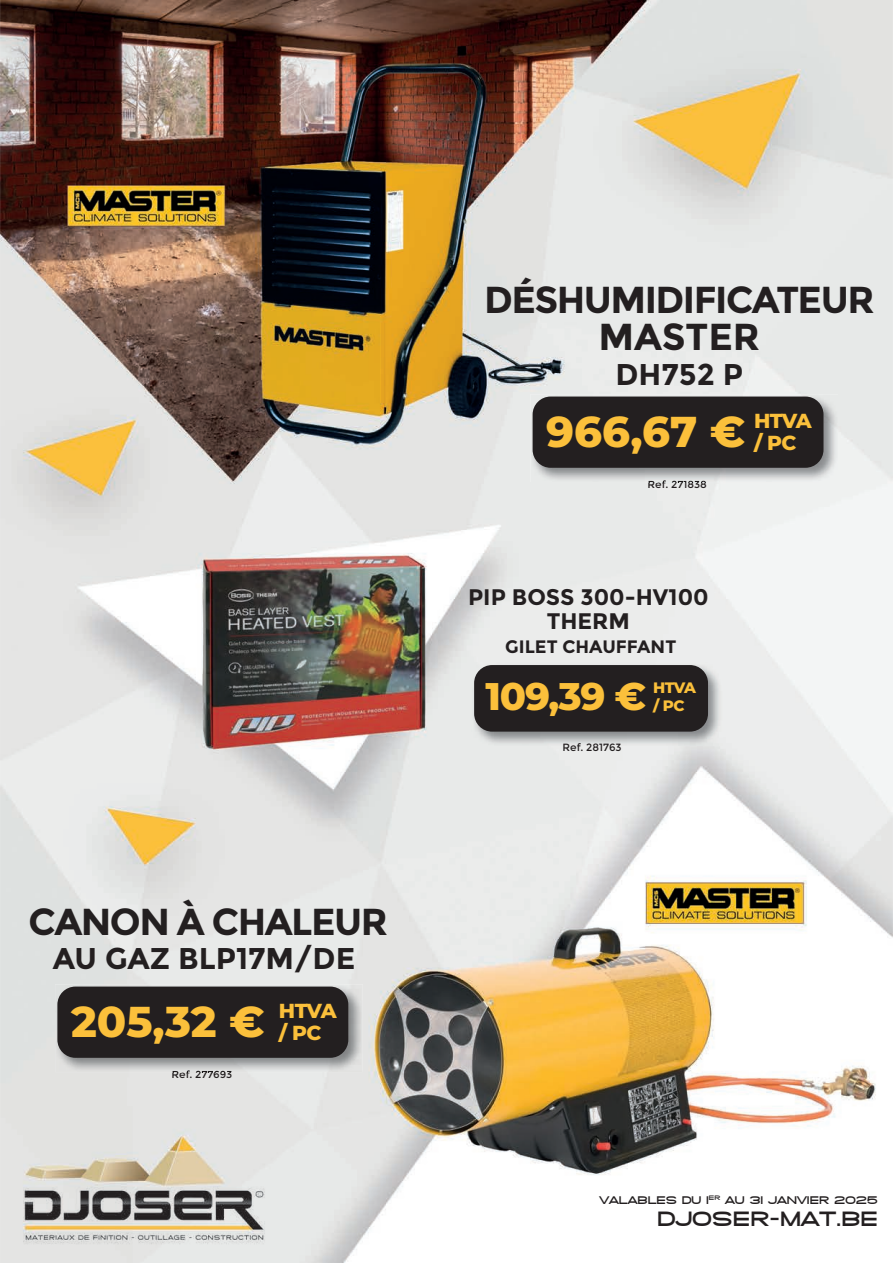
<style>
.page{position:relative;width:893px;height:1263px;background:#fff}
.page>*{position:absolute;margin:0;border:0;box-sizing:border-box;transform-origin:0 0}
.t1{font:800 43.05px "Montserrat";color:#fbc03b}
.t2{font:800 38.55px "Montserrat";color:#fbc03b}
.t3{font:700 37.5px/37.5px "Montserrat";letter-spacing:-.04em;color:#231f20;text-align:center}
.t4{font:700 30px "Montserrat";color:#231f20}
.t5{font:700 22.5px/24px "Montserrat";color:#231f20;text-align:center}
.t6{font:800 21px "SF Grandezza";color:#231f20}
.t7{font:800 20.25px "Montserrat";color:#fbc03b}
.t8{font:700 18px "Montserrat";color:#231f20}
.t9{font:800 15.15px/17.5px "Montserrat";letter-spacing:-.04em;color:#fbc03b}
.t10{font:800 11.25px "SF Grandezza";color:#231f20}
.t11{font:10.5px "Montserrat";color:#231f20}
</style>
<div class="page">
<img style="left:0;top:0;width:893px;height:1263px">
<img style="left:530px;top:394px;width:308px;height:88px">
<img style="left:649px;top:480px;width:57px;height:2px">
<div style="left:533px;top:396px;width:290px;height:72px;background:#231f20;border-radius:18px"></div>
<img style="left:55px;top:984px;width:308px;height:88px">
<img style="left:173px;top:1070px;width:59px;height:2px">
<div style="left:57px;top:986px;width:291px;height:72px;background:#231f20;border-radius:18px"></div>
<img style="left:472px;top:663px;width:250px;height:83px">
<div style="left:474px;top:665px;width:234px;height:67px;background:#231f20;border-radius:18px"></div>
<p class="t3" style="left:29px;top:903px;width:361px">CANON À CHALEUR</p>
<p class="t4" style="left:53px;top:941px;width:304px">AU GAZ BLP17M/DE</p>
<p class="t1" style="left:71px;top:990px;width:267px">205,32 € <sup>HTVA</sup></p>
<p class="t7" style="left:279px;top:1018px;width:44px">/ PC</p>
<p class="t11" style="left:172px;top:1068px;width:62px">Ref. 277693</p>
<p class="t3" style="left:484px;top:281px;width:392px">DÉSHUMIDIFICATEUR<br>MASTER</p>
<p class="t4" style="left:615px;top:356px;width:129px">DH752 P</p>
<p class="t1" style="left:546px;top:400px;width:267px">966,67 € <sup>HTVA</sup></p>
<p class="t7" style="left:754px;top:428px;width:44px">/ PC</p>
<p class="t11" style="left:648px;top:478px;width:61px">Ref. 271838</p>
<p class="t5" style="left:468px;top:586px;width:242px">PIP BOSS 300-HV100<br>THERM</p>
<p class="t8" style="left:505px;top:636px;width:172px">GILET CHAUFFANT</p>
<p class="t2" style="left:485px;top:668px;width:162px">109,39 €</p>
<p class="t9" style="left:653px;top:678px;width:45px">HTVA / PC</p>
<p class="t11" style="left:563px;top:741px;width:61px">Ref. 281763</p>
<p class="t10" style="left:599px;top:1192px;width:280px">VALABLES DU 1<sup>ER</sup> AU 31 JANVIER 2025</p>
<p class="t6" style="left:657px;top:1205px;width:222px">DJOSER-MAT.BE</p>
</div>
